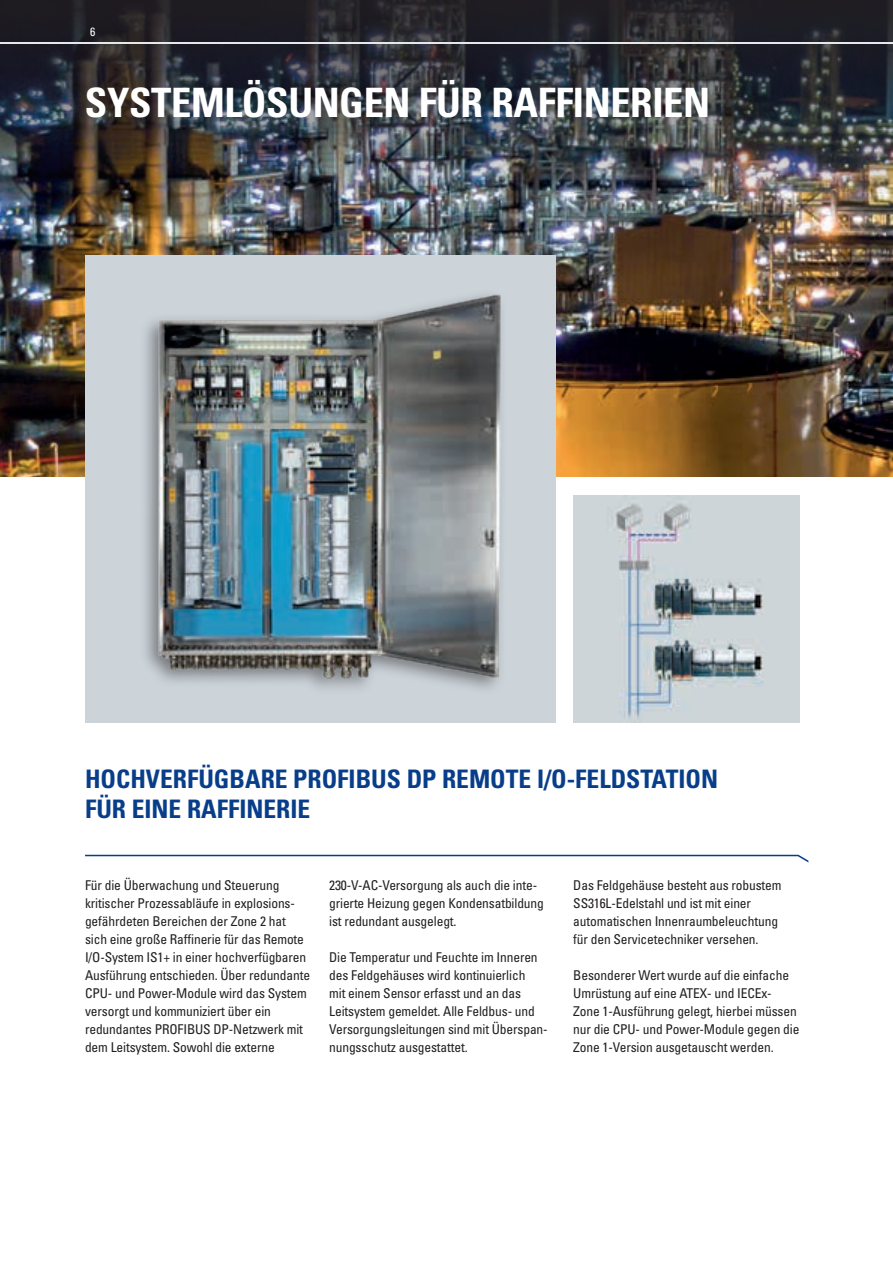
<style>
.page{position:relative;width:893px;height:1263px;background:#fff}
.page>*{position:absolute;margin:0;border:0;box-sizing:border-box;transform-origin:0 0}
.t1{font:700 condensed 40.5px "Univers LT Std";letter-spacing:-.01em;color:#fff}
.t2{font:700 condensed 25.5px/30px "Univers LT Std";color:#083e89}
.t3{font:condensed 13.5px/18px "Univers LT Std";letter-spacing:-.01em;color:#231f20}
.t4{font:condensed 12px "Univers LT Std";color:#fff}
</style>
<div class="page">
<img style="left:0;top:193px;width:893px;height:283px">
<img style="left:0;top:0;width:893px;height:193px">
<hr style="left:0;top:42px;width:893px;height:2px;background:#e6e7e9">
<svg style="left:85px;top:855px;width:723px;height:7px"></svg>
<div style="left:85px;top:255px;width:471px;height:468px;background:#ccd4da"></div>
<img style="left:145px;top:294px;width:357px;height:395px">
<img style="left:573px;top:495px;width:226px;height:228px">
<p class="t4" style="left:90px;top:24px;width:7px">6</p>
<h1 class="t1" style="left:85px;top:77px;width:627px">SYSTEMLÖSUNGEN FÜR RAFFINERIEN</h1>
<h2 class="t2" style="left:85px;top:763px;width:635px">HOCHVERFÜGBARE PROFIBUS DP REMOTE I/O-FELDSTATION<br>FÜR EINE RAFFINERIE</h2>
<p class="t3" style="left:85px;top:876px;width:227px">Für die Überwachung und Steuerung kritischer Prozessabläufe in explosions&shy;gefährdeten Bereichen der Zone 2 hat sich eine große Raffinerie für das Remote I/O-System IS1+ in einer hochverfügbaren Ausführung entschieden. Über redundante CPU- und Power-Module wird das System versorgt und kommuniziert über ein redundantes PROFIBUS DP-Netzwerk mit dem Leitsystem. Sowohl die externe</p>
<p class="t3" style="left:329px;top:876px;width:216px">230-V-AC-Versorgung als auch die inte&shy;grierte Heizung gegen Kondensatbildung ist redundant ausgelegt.</p>
<p class="t3" style="left:329px;top:948px;width:220px">Die Temperatur und Feuchte im Inneren des Feldgehäuses wird kontinuierlich<br>mit einem Sensor erfasst und an das Leitsystem gemeldet. Alle Feldbus- und Versorgungsleitungen sind mit Überspan&shy;nungsschutz ausgestattet.</p>
<p class="t3" style="left:573px;top:876px;width:210px">Das Feldgehäuse besteht aus robustem SS316L-Edelstahl und ist mit einer automatischen Innenraumbeleuchtung für den Servicetechniker versehen.</p>
<p class="t3" style="left:573px;top:966px;width:228px">Besonderer Wert wurde auf die einfache Umrüstung auf eine ATEX- und IECEx-Zone 1-Ausführung gelegt, hierbei müssen nur die CPU- und Power-Module gegen die Zone 1-Version ausgetauscht werden.</p>
</div>
